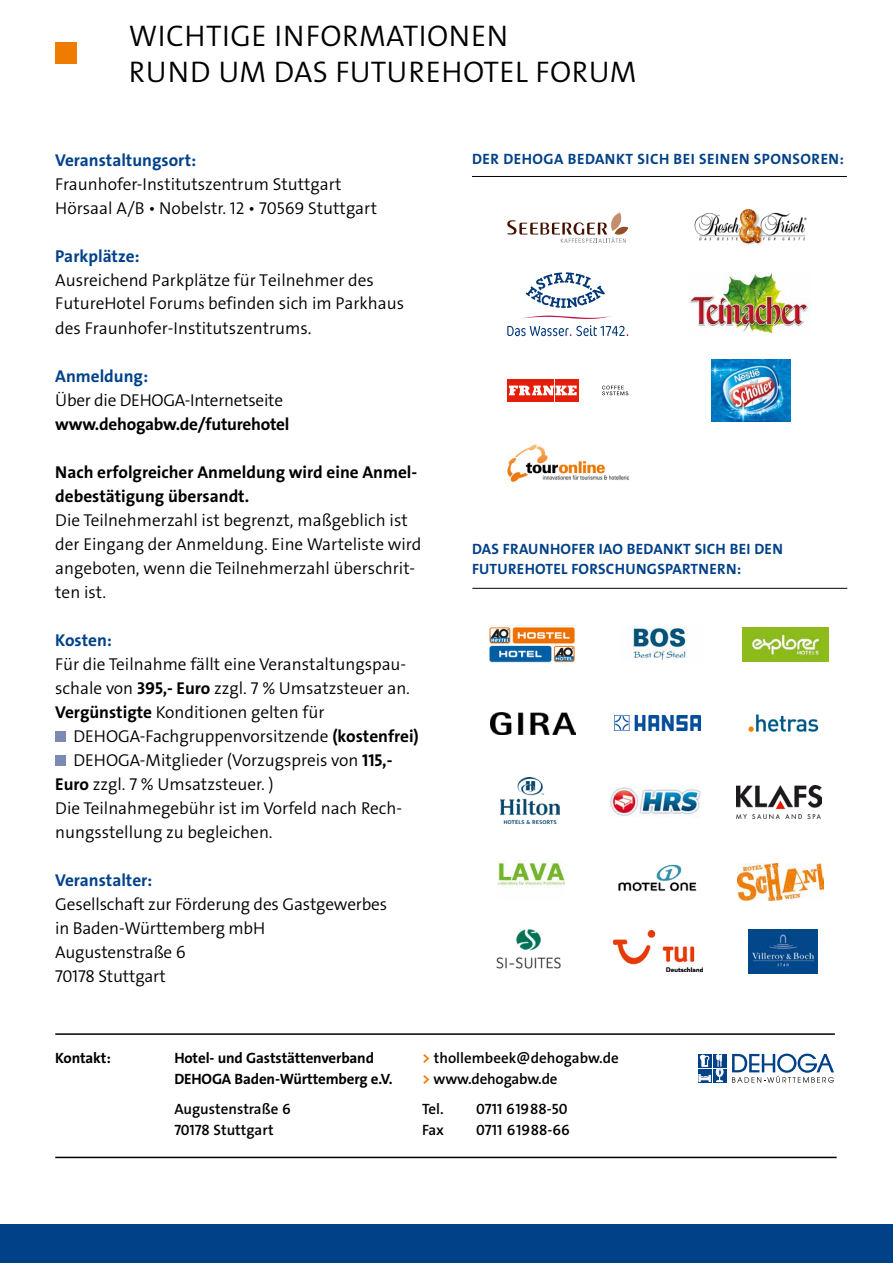
<style>
.page{position:relative;width:893px;height:1263px;background:#fff}
.page>*{position:absolute;margin:0;border:0;box-sizing:border-box;transform-origin:0 0}
.t1{font:300 30px/36px "The Sans Os F";letter-spacing:.02em;color:#000}
.t2{font:300 17.25px/24px "The Sans Os F";color:#000}
.t3{font:700 17.25px/24px "The Sans Os F";color:#000}
.t4{font:700 17.25px "The Sans Os F";color:#004188}
.t5{font:700 15px/19.5px "The Sans Os F";letter-spacing:.02em;color:#004188}
.t6{font:600 15px/21px "The Sans Os F";color:#000}
.t7{font:700 15px/21px "The Sans Os F";letter-spacing:-.01em;color:#000}
.s1{font-family:"Minion Pro";font-weight:400}
.s2{font-weight:700}
.s3{font-weight:700;color:#ef7c00}
</style>
<div class="page">
<div style="left:0;top:1225px;width:893px;height:38px;background:#004188"></div>
<div style="left:55px;top:42px;width:22px;height:21px;background:#ef7c00"></div>
<hr style="left:55px;top:1157px;width:782px;height:1px;background:#000">
<hr style="left:55px;top:1033px;width:780px;height:2px;background:#000">
<div style="left:713px;top:1054px;width:13px;height:14px;background:#004188"></div>
<svg style="left:698px;top:1082px;width:14px;height:1px"></svg>
<div style="left:713px;top:1069px;width:13px;height:14px;background:#004188"></div>
<svg style="left:698px;top:1054px;width:26px;height:28px"></svg>
<svg style="left:732px;top:1053px;width:102px;height:30px"></svg>
<div style="left:55px;top:731px;width:11px;height:11px;background:#7b89b5"></div>
<div style="left:55px;top:755px;width:11px;height:11px;background:#7b89b5"></div>
<svg style="left:507px;top:213px;width:121px;height:30px"></svg>
<img style="left:694px;top:209px;width:113px;height:36px">
<svg style="left:526px;top:272px;width:79px;height:36px"></svg>
<svg style="left:507px;top:315px;width:121px;height:21px"></svg>
<img style="left:689px;top:272px;width:121px;height:62px">
<svg style="left:602px;top:386px;width:26px;height:9px"></svg>
<div style="left:507px;top:379px;width:24px;height:23px;background:#e41e0a"></div>
<div style="left:531px;top:379px;width:23px;height:23px;background:#e41e0a"></div>
<svg style="left:555px;top:379px;width:23px;height:23px"></svg>
<svg style="left:509px;top:386px;width:68px;height:9px"></svg>
<img style="left:711px;top:359px;width:80px;height:62px">
<hr style="left:472px;top:176px;width:375px;height:1px;background:#000">
<hr style="left:472px;top:588px;width:375px;height:1px;background:#000">
<img style="left:489px;top:625px;width:85px;height:38px">
<img style="left:743px;top:627px;width:85px;height:34px">
<img style="left:490px;top:712px;width:86px;height:22px">
<img style="left:615px;top:716px;width:85px;height:15px">
<img style="left:629px;top:626px;width:58px;height:34px">
<img style="left:748px;top:714px;width:71px;height:18px">
<img style="left:501px;top:778px;width:59px;height:45px">
<img style="left:736px;top:785px;width:85px;height:33px">
<img style="left:497px;top:861px;width:68px;height:27px">
<img style="left:737px;top:863px;width:86px;height:38px">
<img style="left:496px;top:929px;width:65px;height:40px">
<img style="left:613px;top:930px;width:89px;height:42px">
<img style="left:618px;top:864px;width:79px;height:28px">
<img style="left:609px;top:787px;width:92px;height:31px">
<img style="left:507px;top:444px;width:121px;height:38px">
<img style="left:749px;top:929px;width:69px;height:44px">
<h1 class="t1" style="left:129px;top:18px;width:509px">WICHTIGE INFORMATIONEN<br>RUND UM DAS FUTUREHOTEL FORUM</h1>
<p class="t4" style="left:55px;top:149px;width:143px">Veranstaltungsort:</p>
<p class="t2" style="left:55px;top:172px;width:323px">Fraunhofer-Institutszentrum Stuttgart<br>Hörsaal A/B • Nobelstr. 12 • 70569 Stuttgart</p>
<p class="t4" style="left:55px;top:245px;width:86px">Parkplätze:</p>
<p class="t2" style="left:55px;top:268px;width:350px">Ausreichend Parkplätze für Teilnehmer des<br>FutureHotel Forum<span class="s1">s</span> befinden sich im Parkhaus des Fraunhofer-Institutszentrums.</p>
<p class="t4" style="left:55px;top:365px;width:94px">Anmeldung:</p>
<p class="t2" style="left:55px;top:388px;width:229px">Über die DEHOGA-Internetseite</p>
<p class="t3" style="left:55px;top:412px;width:236px">www.dehogabw.de/futurehotel</p>
<p class="t3" style="left:55px;top:460px;width:364px">Nach erfolgreicher Anmeldung wird eine Anmel&shy;debestätigung übersandt.</p>
<p class="t2" style="left:55px;top:508px;width:368px">Die Teilnehmerzahl ist begrenzt, maßgeblich ist der Eingang der Anmeldung. Eine Warteliste wird angeboten, wenn die Teilnehmerzahl überschrit&shy;ten ist.</p>
<p class="t4" style="left:55px;top:629px;width:58px">Kosten:</p>
<p class="t2" style="left:55px;top:652px;width:356px">Für die Teilnahme fällt eine Veranstaltungspau&shy;schale von <span class="s2">395,- Euro</span> zzgl. 7 % Umsatzsteuer an.<br><span class="s2">Vergünstigte</span> Konditionen gelten für</p>
<p class="t2" style="left:73px;top:724px;width:347px">DEHOGA-Fachgruppenvorsitzende <span class="s2">(kostenfrei)</span></p>
<p class="t2" style="left:73px;top:748px;width:321px">DEHOGA-Mitglieder (Vorzugspreis von <span class="s2">115,-</span></p>
<p class="t2" style="left:55px;top:772px;width:220px"><span class="s2">Euro</span> zzgl. 7 % Umsatzsteuer. )</p>
<p class="t2" style="left:55px;top:796px;width:348px">Die Teilnahmegebühr ist im Vorfeld nach Rech-</p>
<p class="t2" style="left:55px;top:820px;width:219px">nungsstellung zu begleichen.</p>
<p class="t4" style="left:55px;top:869px;width:99px">Veranstalter:</p>
<p class="t2" style="left:55px;top:892px;width:333px">Gesellschaft zur Förderung des Gastgewerbes in Baden-Württemberg mbH<br>Augustenstraße 6<br>70178 Stuttgart</p>
<p class="t5" style="left:472px;top:149px;width:373px">DER DEHOGA BEDANKT SICH BEI SEINEN SPONSOREN:</p>
<p class="t5" style="left:472px;top:539px;width:312px">DAS FRAUNHOFER IAO BEDANKT SICH BEI DEN<br>FUTUREHOTEL FORSCHUNGSPARTNERN:</p>
<p class="t7" style="left:55px;top:1048px;width:57px">Kontakt:</p>
<p class="t7" style="left:174px;top:1048px;width:220px">Hotel- und Gaststättenverband<br>DEHOGA Baden-Württemberg e.V.</p>
<p class="t6" style="left:174px;top:1098px;width:118px">Augustenstraße 6<br>70178 Stuttgart</p>
<p class="t6" style="left:422px;top:1048px;width:198px"><span class="s3">&gt;</span> thollembeek@dehogabw.de <span class="s3">&gt;</span> www.dehogabw.de</p>
<p class="t6" style="left:422px;top:1098px;width:23px">Tel.</p>
<p class="t6" style="left:476px;top:1098px;width:93px">0711 61988-50</p>
<p class="t6" style="left:422px;top:1119px;width:24px">Fax</p>
<p class="t6" style="left:476px;top:1119px;width:95px">0711 61988-66</p>
</div>
